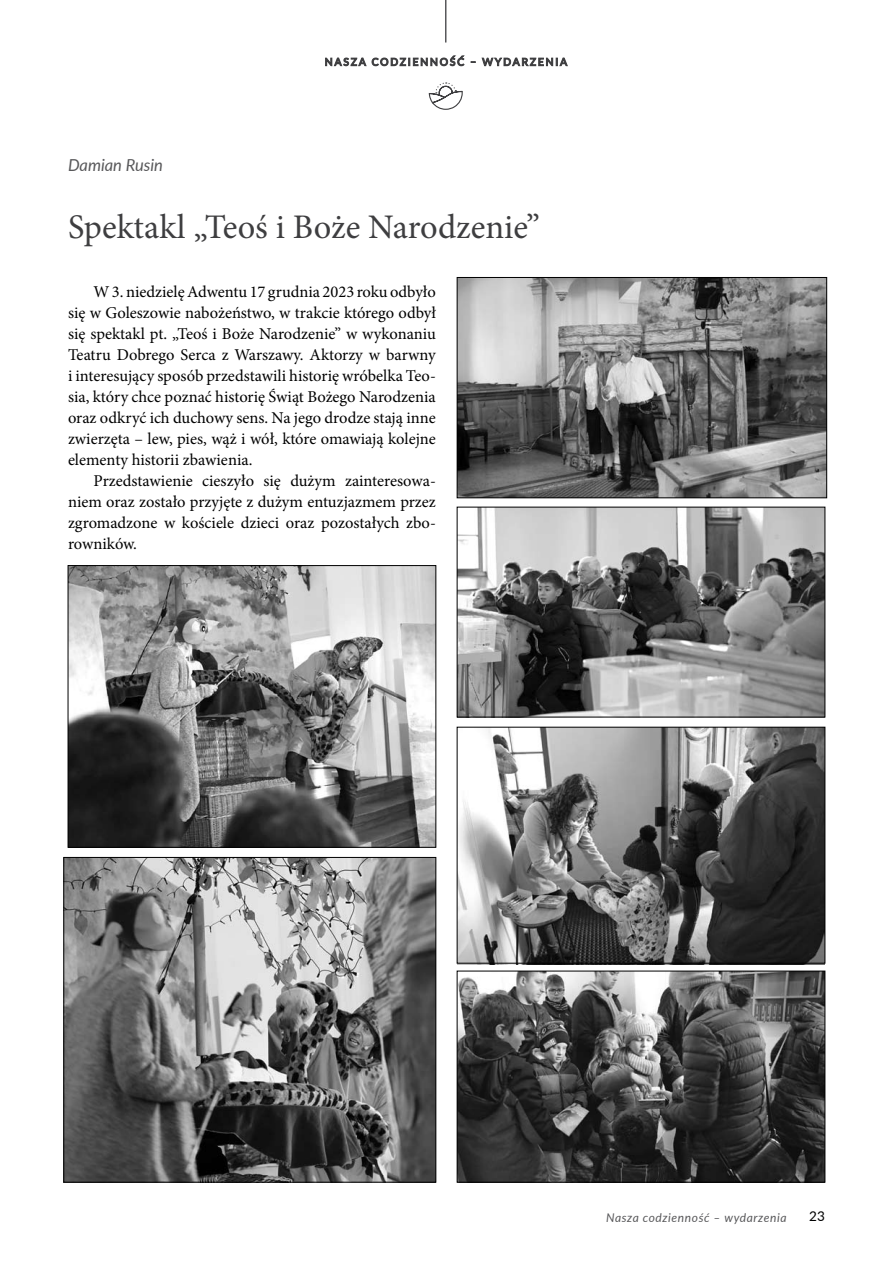
<style>
.page{position:relative;width:893px;height:1263px;background:#fff}
.page>*{position:absolute;margin:0;border:0;box-sizing:border-box;transform-origin:0 0}
.t1{font:34.5px "Minion Pro";color:#3e3e40}
.t2{font:16.5px/21px "Minion Pro";color:#000;text-align:justify}
.t3{font:italic 16.5px "Lato";color:#58585a}
.t4{font:13.5px "Lato";color:#000}
.t5{font:italic 12px "Lato";letter-spacing:.05em;color:#58585a}
</style>
<div class="page">
<hr style="left:445px;top:0;width:1px;height:43px;background:#58585a">
<svg style="left:429px;top:82px;width:34px;height:28px"></svg>
<svg style="left:325px;top:55px;width:243px;height:12px"></svg>
<img style="left:459px;top:279px;width:366px;height:217px">
<div style="left:457px;top:277px;width:370px;height:221px;border:1px solid #000"></div>
<img style="left:457px;top:729px;width:368px;height:235px">
<div style="left:457px;top:727px;width:368px;height:236px;border:1px solid #000"></div>
<img style="left:459px;top:973px;width:364px;height:207px">
<div style="left:457px;top:971px;width:368px;height:211px;border:1px solid #000"></div>
<img style="left:65px;top:859px;width:369px;height:321px">
<div style="left:63px;top:857px;width:373px;height:325px;border:1px solid #000"></div>
<img style="left:459px;top:509px;width:364px;height:206px">
<img style="left:70px;top:567px;width:364px;height:279px">
<div style="left:68px;top:565px;width:368px;height:283px;border:1px solid #000"></div>
<p class="t3" style="left:68px;top:153px;width:96px">Damian Rusin</p>
<h1 class="t1" style="left:68px;top:204px;width:473px">Spektakl „Teoś i Boże Narodzenie”</h1>
<p class="t2" style="left:68px;top:281px;width:369px;text-indent:26px">W 3. niedzielę Adwentu 17 grudnia 2023 roku odbyło się w Goleszowie nabożeństwo, w trakcie którego odbył się spektakl pt. „Teoś i Boże Narodzenie” w wykonaniu Teatru Dobrego Serca z Warszawy. Aktorzy w barwny i interesujący sposób przedstawili historię wróbelka Teo&shy;sia, który chce poznać historię Świąt Bożego Narodzenia oraz odkryć ich duchowy sens. Na jego drodze stają inne zwierzęta – lew, pies, wąż i wół, które omawiają kolejne elementy historii zbawienia.</p>
<p class="t2" style="left:68px;top:470px;width:369px;text-indent:26px">Przedstawienie cieszyło się dużym zainteresowa&shy;niem oraz zostało przyjęte z dużym entuzjazmem przez zgromadzone w kościele dzieci oraz pozostałych zbo&shy;rowników.</p>
<p class="t5" style="left:606px;top:1209px;width:182px">Nasza codzienność – wydarzenia</p>
<p class="t4" style="left:809px;top:1206px;width:17px">23</p>
</div>
